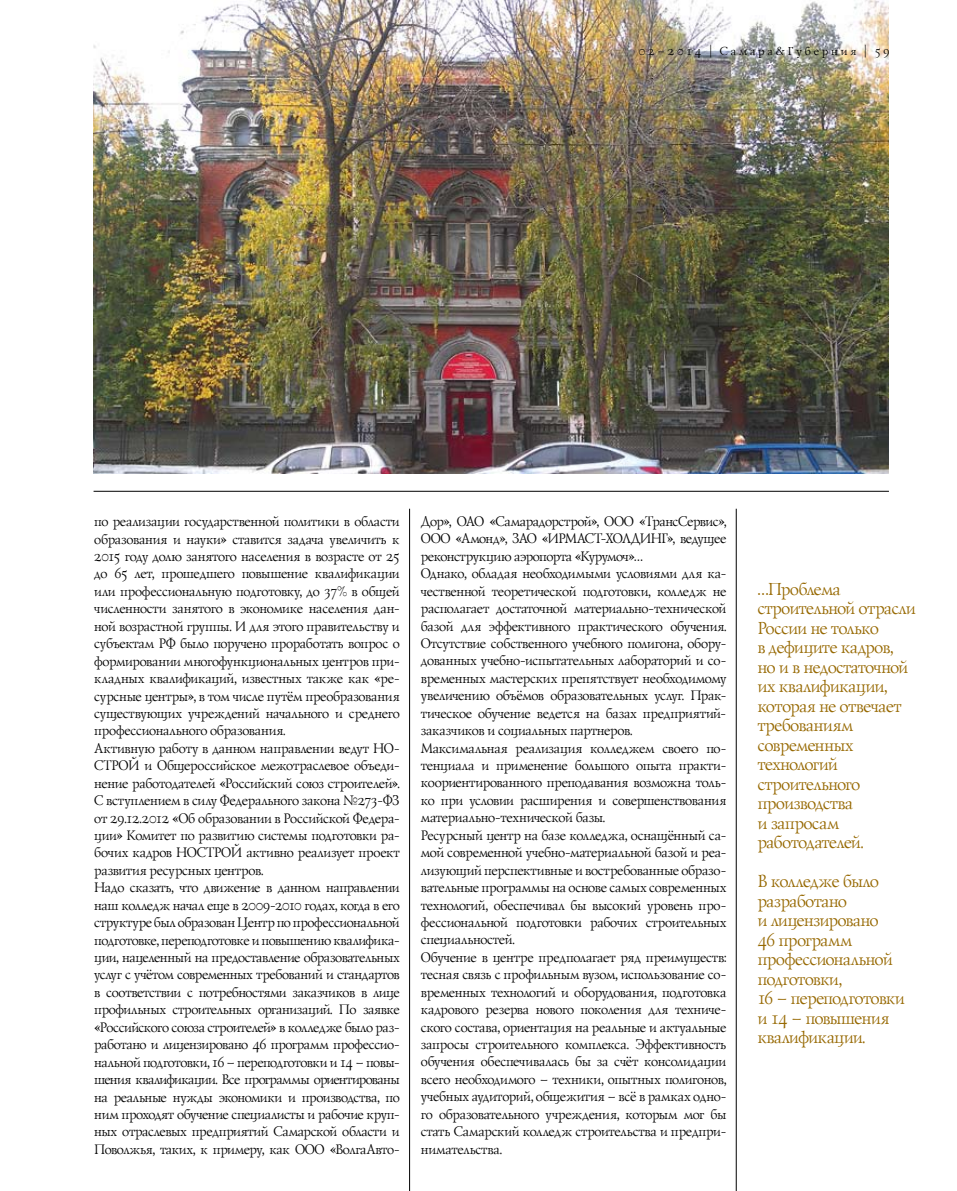
<style>
.page{position:relative;width:957px;height:1191px;background:#fff}
.page>*{position:absolute;margin:0;border:0;box-sizing:border-box;transform-origin:0 0}
.t1{font:18px/19.5px "Lazurski Exp Od CTT";letter-spacing:-.015em;color:#966801;scale:.96 1}
.t2{font:14.25px/17.4px "Lazurski Exp Od CTT";letter-spacing:-.01em;color:#000;scale:.96 1}
.t3{font:12px "Lazurski Exp Od CTT";letter-spacing:.24em;color:#000}
</style>
<div class="page">
<img style="left:94px;top:0;width:795px;height:474px">
<hr style="left:409px;top:509px;width:1px;height:682px;background:#000">
<hr style="left:736px;top:509px;width:1px;height:682px;background:#000">
<hr style="left:94px;top:491px;width:795px;height:1px;background:#000">
<p class="t3" style="left:638px;top:43px;width:252px">02–2014 | Самара&amp;Губерния | 59</p>
<p class="t2" style="left:94px;top:512px;width:320px">по реализации государственной политики в области образования и науки» ставится задача увеличить к 2015 году долю занятого населения в возрасте от 25 до 65 лет, прошедшего повышение квалификации или профессиональную подготовку, до 37% в общей численности занятого в экономике населения дан&shy;ной возрастной группы. И для этого правительству и субъектам РФ было поручено проработать вопрос о формировании многофункциональных центров при&shy;кладных квалификаций, известных также как «ре&shy;сурсные центры», в том числе путём преобразования существующих учреждений начального и среднего профессионального образования.<br>Активную работу в данном направлении ведут НО-СТРОЙ и Общероссийское межотраслевое объеди&shy;нение работодателей «Российский союз строителей».<br>С вступлением в силу Федерального закона №273-ФЗ от 29.12.2012 «Об образовании в Российской Федера&shy;ции» Комитет по развитию системы подготовки ра&shy;бочих кадров НОСТРОЙ активно реализует проект развития ресурсных центров.<br>Надо сказать, что движение в данном направлении наш колледж начал еще в 2009-2010 годах, когда в его структуре был образован Центр по профессиональной подготовке, переподготовке и повышению квалифика&shy;ции, нацеленный на предоставление образовательных услуг с учётом современных требований и стандартов в соответствии с потребностями заказчиков в лице профильных строительных организаций. По заявке «Российского союза строителей» в колледже было раз&shy;работано и лицензировано 46 программ профессио&shy;нальной подготовки, 16 – переподготовки и 14 – повы&shy;шения квалификации. Все программы ориентированы на реальные нужды экономики и производства, по ним проходят обучение специалисты и рабочие круп&shy;ных отраслевых предприятий Самарской области и Поволжья, таких, к примеру, как ООО «ВолгаАвто-</p>
<p class="t2" style="left:420px;top:512px;width:320px">Дор», ОАО «Самарадорстрой», ООО «ТрансСервис», ООО «Амонд», ЗАО «ИРМАСТ-ХОЛДИНГ», ведущее реконструкцию аэропорта «Курумоч»…<br>Однако, обладая необходимыми условиями для ка&shy;чественной теоретической подготовки, колледж не располагает достаточной материально-технической базой для эффективного практического обучения.<br>Отсутствие собственного учебного полигона, обору&shy;дованных учебно-испытательных лабораторий и со&shy;временных мастерских препятствует необходимому увеличению объёмов образовательных услуг. Прак&shy;тическое обучение ведется на базах предприятий&shy;заказчиков и социальных партнеров.<br>Максимальная реализация колледжем своего по&shy;тенциала и применение большого опыта практи&shy;коориентированного преподавания возможна толь&shy;ко при условии расширения и совершенствования материально-технической базы.<br>Ресурсный центр на базе колледжа, оснащённый са&shy;мой современной учебно-материальной базой и реа&shy;лизующий перспективные и востребованные образо&shy;вательные программы на основе самых современных технологий, обеспечивал бы высокий уровень про&shy;фессиональной подготовки рабочих строительных специальностей.<br>Обучение в центре предполагает ряд преимуществ: тесная связь с профильным вузом, использование со&shy;временных технологий и оборудования, подготовка кадрового резерва нового поколения для техниче&shy;ского состава, ориентация на реальные и актуальные запросы строительного комплекса. Эффективность обучения обеспечивалась бы за счёт консолидации всего необходимого – техники, опытных полигонов, учебных аудиторий, общежития – всё в рамках одно&shy;го образовательного учреждения, которым мог бы стать Самарский колледж строительства и предпри&shy;нимательства.</p>
<p class="t1" style="left:756px;top:578px;width:166px">…Проблема строительной отрасли<br>России не только<br>в дефиците кадров,<br>но и в недостаточной их квалификации, которая не отвечает требованиям современных технологий строительного производства<br>и запросам работодателей.</p>
<p class="t1" style="left:756px;top:870px;width:155px">В колледже было разработано<br>и лицензировано<br>46 программ профессиональной подготовки,<br>16 – переподготовки и 14 – повышения квалификации.</p>
</div>
